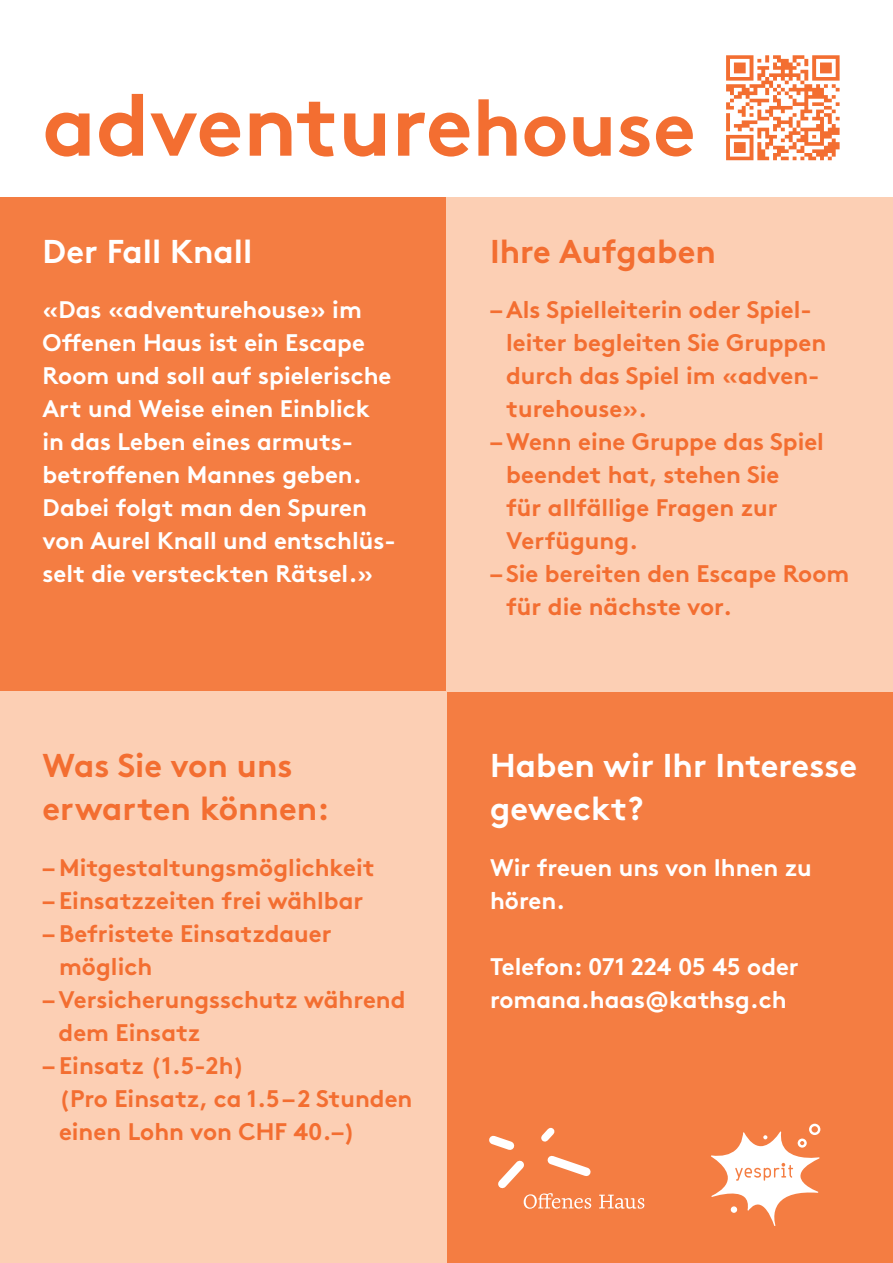
<style>
.page{position:relative;width:893px;height:1263px;background:#fff}
.page>*{position:absolute;margin:0;border:0;box-sizing:border-box;transform-origin:0 0}
.t1{font:700 87px "Brown Pro";color:#f36e31}
.t2{font:700 33px/43.5px "Brown Pro";color:#fff}
.t3{font:700 33px/43.5px "Brown Pro";color:#f36e31}
.t4{font:700 24px/33px "Brown Pro";color:#f36e31}
.t5{font:700 24px/33px "Brown Pro";color:#fff}
.s1{font-size:79.35px}
</style>
<div class="page">
<div style="left:0;top:197px;width:446px;height:494px;background:#f47d42"></div>
<div style="left:446px;top:691px;width:447px;height:572px;background:#f47d42"></div>
<div style="left:446px;top:197px;width:447px;height:494px;background:#fccfb4"></div>
<div style="left:0;top:691px;width:446px;height:572px;background:#fccfb4"></div>
<svg style="left:711px;top:1124px;width:109px;height:102px"></svg>
<svg style="left:489px;top:1127px;width:155px;height:82px"></svg>
<svg style="left:726px;top:55px;width:114px;height:105px"></svg>
<h1 class="t1" style="left:43px;top:55px;width:655px">adventure<span class="s1">house</span></h1>
<h2 class="t2" style="left:43px;top:226px;width:211px">Der Fall Knall</h2>
<p class="t5" style="left:43px;top:291px;width:355px">«Das «adventurehouse» im<br>Offenen Haus ist ein Escape<br>Room und soll auf spielerische<br>Art und Weise einen Einblick in das Leben eines armuts&shy;betroffenen Mannes geben.<br>Dabei folgt man den Spuren von Aurel Knall und entschlüs&shy;selt die versteckten Rätsel.»</p>
<h2 class="t3" style="left:43px;top:740px;width:289px">Was Sie von uns erwarten können:</h2>
<p class="t4" style="left:43px;top:848px;width:334px">– Mitgestaltungsmöglichkeit</p>
<p class="t4" style="left:43px;top:881px;width:322px">– Einsatzzeiten frei wählbar</p>
<p class="t4" style="left:59px;top:914px;width:274px;text-indent:-17px">– Befristete Einsatzdauer möglich</p>
<p class="t4" style="left:59px;top:980px;width:348px;text-indent:-16px">– Versicherungsschutz während dem Einsatz</p>
<p class="t4" style="left:59px;top:1046px;width:355px;text-indent:-17px">– Einsatz (1.5-2h)<br>(Pro Einsatz, ca 1.5–2 Stunden einen Lohn von CHF 40.–)</p>
<h2 class="t3" style="left:490px;top:226px;width:227px">Ihre Aufgaben</h2>
<p class="t4" style="left:506px;top:291px;width:322px;text-indent:-16px">– Als Spielleiterin oder Spiel&shy;leiter begleiten Sie Gruppen durch das Spiel im «adven&shy;turehouse».</p>
<p class="t4" style="left:506px;top:423px;width:319px;text-indent:-16px">– Wenn eine Gruppe das Spiel beendet hat, stehen Sie<br>für allfällige Fragen zur<br>Verfügung.</p>
<p class="t4" style="left:506px;top:555px;width:345px;text-indent:-16px">– Sie bereiten den Escape Room für die nächste vor.</p>
<h2 class="t2" style="left:490px;top:740px;width:369px">Haben wir Ihr Interesse geweckt?</h2>
<p class="t5" style="left:490px;top:848px;width:323px">Wir freuen uns von Ihnen zu hören.</p>
<p class="t5" style="left:490px;top:947px;width:310px">Telefon: 071 224 05 45 oder romana.haas@kathsg.ch</p>
</div>
